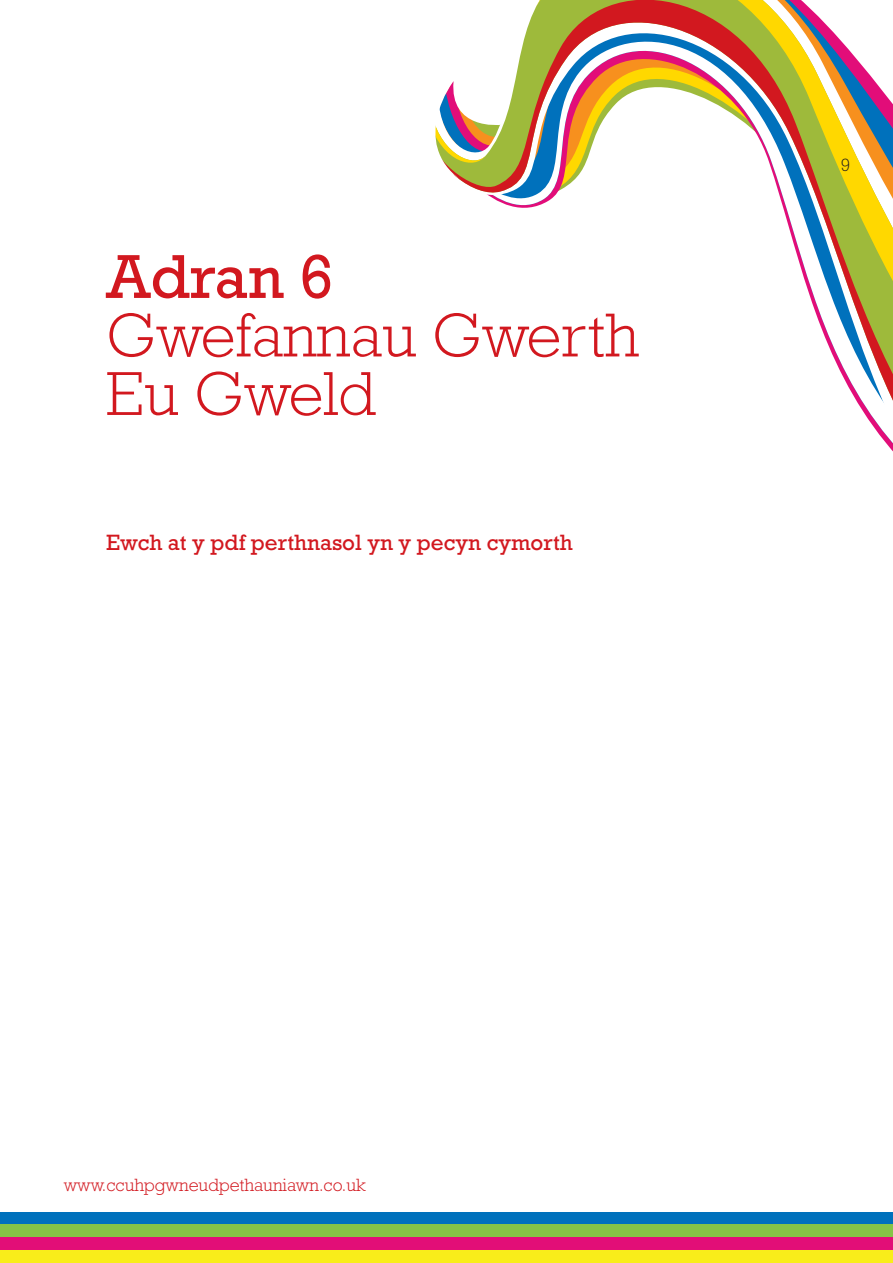
<style>
.page{position:relative;width:893px;height:1263px;background:#fff}
.page>*{position:absolute;margin:0;border:0;box-sizing:border-box;transform-origin:0 0}
.t1{font:300 63px/58.5px "Rockwell";color:#d2181f}
.t2{font:63px "Rockwell";color:#d2181f}
.t3{font:22.5px "Rockwell";color:#d2181f}
.t4{font:300 18px "Rockwell";color:#d2181f}
.t5{font:300 18px "Rockwell";color:#231f20}
</style>
<div class="page">
<svg style="left:474px;top:0;width:419px;height:452px"></svg>
<svg style="left:435px;top:29px;width:65px;height:159px"></svg>
<div style="left:0;top:1212px;width:893px;height:12px;background:#0071bc"></div>
<div style="left:0;top:1224px;width:893px;height:13px;background:#85c446"></div>
<div style="left:0;top:1237px;width:893px;height:13px;background:#e20e77"></div>
<div style="left:0;top:1250px;width:893px;height:13px;background:#f9ed1a"></div>
<h1 class="t2" style="left:106px;top:255px;width:229px">Adran 6</h1>
<h1 class="t1" style="left:106px;top:312px;width:534px">Gwefannau Gwerth<br>Eu Gweld</h1>
<p class="t3" style="left:106px;top:535px;width:468px">Ewch at y pdf perthnasol yn y pecyn cymorth</p>
<p class="t5" style="left:841px;top:159px;width:11px">9</p>
<p class="t4" style="left:64px;top:1179px;width:303px">www.ccuhpgwneudpethauniawn.co.uk</p>
</div>
